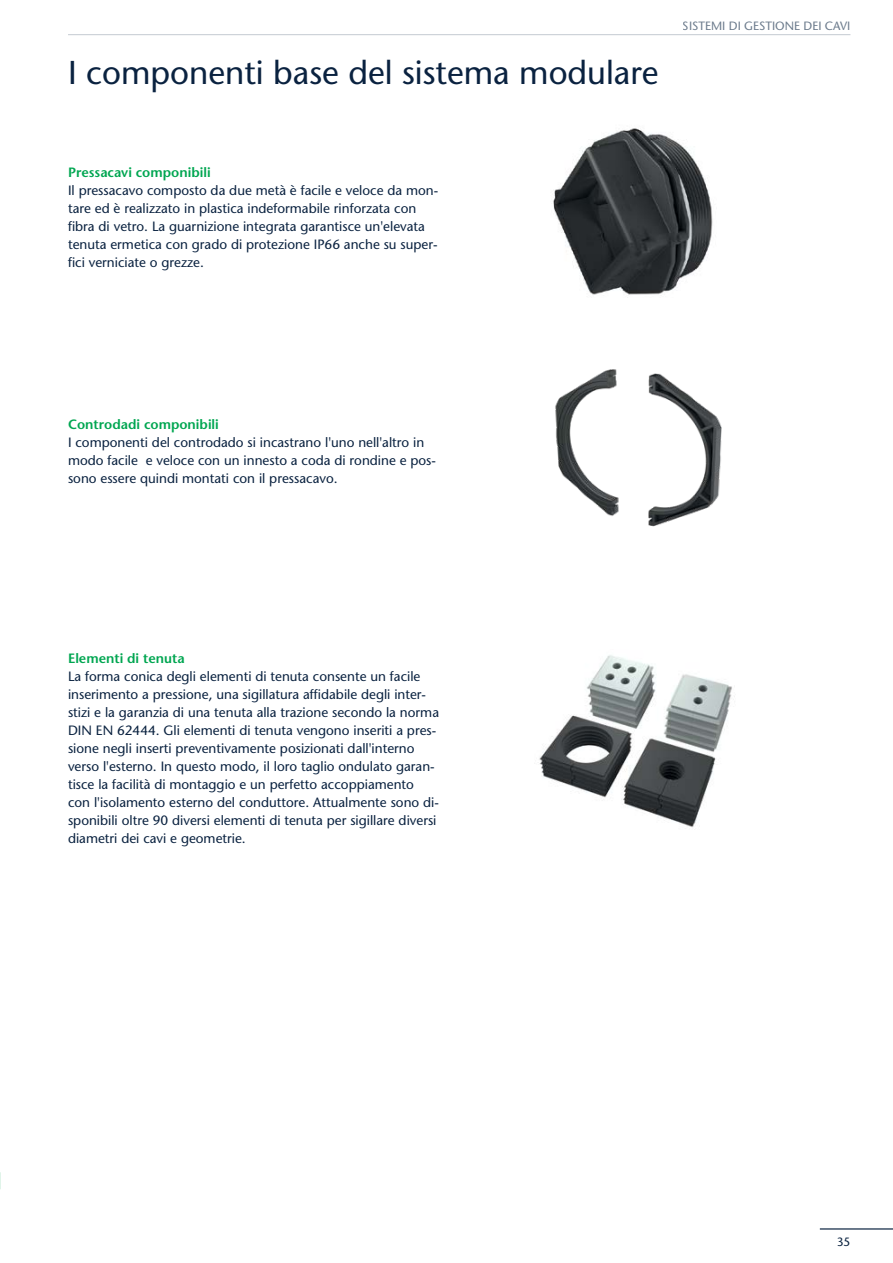
<style>
.page{position:relative;width:893px;height:1263px;background:#fff}
.page>*{position:absolute;margin:0;border:0;box-sizing:border-box;transform-origin:0 0}
.t1{font:500 33px "Stone Sans Std";color:#0a2240}
.t2{font:500 13.5px/18px "Stone Sans Std";color:#0a2240}
.t3{font:600 13.5px "Stone Sans Std";color:#00a651}
.t4{font:500 12px "Stone Sans Std";color:#6c7b8c}
.t5{font:500 12px "Stone Sans Std";color:#0a2240}
</style>
<div class="page">
<img style="left:539px;top:655px;width:196px;height:173px">
<img style="left:553px;top:128px;width:160px;height:167px">
<img style="left:555px;top:369px;width:167px;height:158px">
<hr style="left:68px;top:34px;width:782px;height:1px;background:#ced3d9">
<hr style="left:820px;top:1228px;width:73px;height:1px;background:#0a2240">
<h1 class="t1" style="left:68px;top:53px;width:592px">I componenti base del sistema modulare</h1>
<p class="t4" style="left:683px;top:19px;width:169px">SISTEMI DI GESTIONE DEI CAVI</p>
<p class="t3" style="left:68px;top:165px;width:144px">Pressacavi componibili</p>
<p class="t2" style="left:68px;top:182px;width:372px">Il pressacavo composto da due metà è facile e veloce da mon&shy;tare ed è realizzato in plastica indeformabile rinforzata con fibra di vetro. La guarnizione integrata garantisce un'elevata tenuta ermetica con grado di protezione IP66 anche su super&shy;fici verniciate o grezze.</p>
<p class="t3" style="left:68px;top:417px;width:152px">Controdadi componibili</p>
<p class="t2" style="left:68px;top:434px;width:369px">I componenti del controdado si incastrano l'uno nell'altro in modo facile e veloce con un innesto a coda di rondine e pos&shy;sono essere quindi montati con il pressacavo.</p>
<p class="t3" style="left:68px;top:651px;width:118px">Elementi di tenuta</p>
<p class="t2" style="left:68px;top:668px;width:373px">La forma conica degli elementi di tenuta consente un facile inserimento a pressione, una sigillatura affidabile degli inter&shy;stizi e la garanzia di una tenuta alla trazione secondo la norma DIN EN 62444. Gli elementi di tenuta vengono inseriti a pres&shy;sione negli inserti preventivamente posizionati dall'interno verso l'esterno. In questo modo, il loro taglio ondulato garan&shy;tisce la facilità di montaggio e un perfetto accoppiamento con l'isolamento esterno del conduttore. Attualmente sono di&shy;sponibili oltre 90 diversi elementi di tenuta per sigillare diversi diametri dei cavi e geometrie.</p>
<p class="t5" style="left:837px;top:1235px;width:15px">35</p>
</div>
